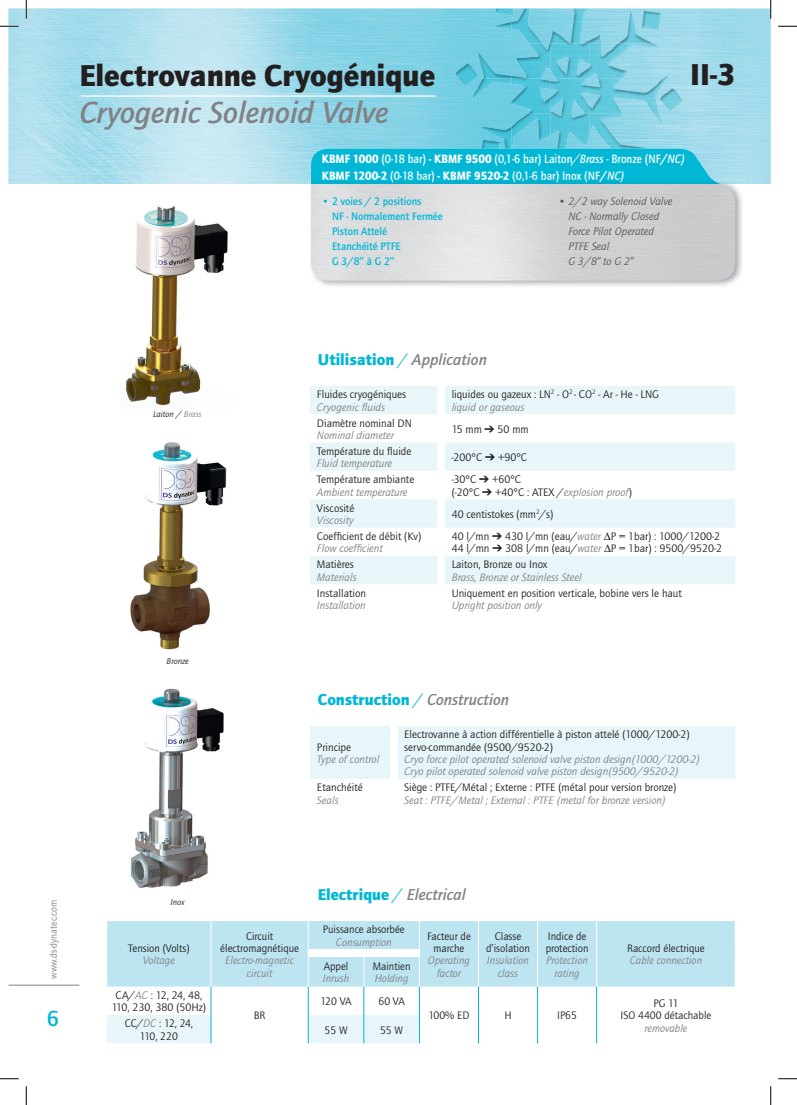
<style>
.page{position:relative;width:797px;height:1105px;background:#fff}
.page>*{position:absolute;margin:0;border:0;box-sizing:border-box;transform-origin:0 0}
.t1{font:900 31.25px "Quay Itc T";color:#231f20}
.t2{font:italic 700 31.25px "Quay Itc T";color:#808285}
.t3{font:700 22.5px "Quay Itc T";color:#00b7d6}
.t4{font:900 16.25px "Quay Itc T";color:#00b7d6}
.t5{font:700 12.5px/16.2px "Quay Itc T";color:#fff;scale:.9 1}
.t6{font:11.25px/12.4px "Quay Itc T";color:#231f20}
.t7{font:italic 11.25px/12.4px "Quay Itc T";color:#808285;text-align:center}
.t8{font:700 11.25px/15px "Quay Itc T";color:#00b7d6}
.t9{font:italic 11.25px/15px "Quay Itc T";color:#57585a}
.t10{font:11.25px/12.4px "Quay Itc T";letter-spacing:-.06em;color:#231f20;text-align:center}
.t11{font:10px "Quay Itc T";color:#808285}
.t12{font:italic 8.75px "Quay Itc T";color:#231f20}
.s1{font-weight:900}
.s2{font-style:italic}
.s3{color:#808285}
.s4{font-weight:400}
.s5{font-weight:700;font-style:italic;color:#808285}
.s6{font-style:italic;color:#808285}
</style>
<div class="page">
<img style="left:9px;top:9px;width:761px;height:175px">
<img style="left:660px;top:88px;width:23px;height:23px;border-radius:11px">
<img style="left:455px;top:63px;width:23px;height:23px;border-radius:11px">
<img style="left:495px;top:9px;width:16px;height:7px">
<img style="left:641px;top:11px;width:20px;height:19px;border-radius:2px">
<img style="left:494px;top:22px;width:17px;height:7px">
<img style="left:511px;top:9px;width:118px;height:35px">
<img style="left:628px;top:11px;width:25px;height:33px">
<img style="left:478px;top:52px;width:33px;height:27px">
<img style="left:511px;top:44px;width:157px;height:35px">
<img style="left:472px;top:79px;width:39px;height:25px">
<img style="left:511px;top:79px;width:155px;height:35px">
<img style="left:480px;top:127px;width:31px;height:22px">
<img style="left:511px;top:114px;width:151px;height:35px">
<hr style="left:9px;top:985px;width:70px;height:1px;background:#808285">
<img style="left:126px;top:205px;width:102px;height:201px">
<img style="left:130px;top:442px;width:97px;height:208px">
<img style="left:130px;top:688px;width:94px;height:200px">
<svg style="left:310px;top:386px;width:425px;height:198px;fill:#e8f6f9"></svg>
<svg style="left:437px;top:386px;width:7px;height:198px"></svg>
<div style="left:310px;top:726px;width:425px;height:53px;background:#e8f6f9"></div>
<div style="left:390px;top:726px;width:7px;height:53px;background:#fff"></div>
<div style="left:107px;top:921px;width:628px;height:65px;background:#bde5f1"></div>
<div style="left:308px;top:949px;width:111px;height:7px;background:#fff"></div>
<svg style="left:211px;top:921px;width:1px;height:35px"></svg>
<hr style="left:211px;top:956px;width:1px;height:30px;background:#fff">
<svg style="left:478px;top:921px;width:1px;height:35px"></svg>
<svg style="left:537px;top:921px;width:1px;height:35px"></svg>
<svg style="left:596px;top:921px;width:1px;height:35px"></svg>
<hr style="left:478px;top:956px;width:1px;height:30px;background:#fff">
<hr style="left:537px;top:956px;width:1px;height:30px;background:#fff">
<hr style="left:596px;top:956px;width:1px;height:30px;background:#fff">
<svg style="left:308px;top:921px;width:1px;height:28px"></svg>
<svg style="left:419px;top:921px;width:1px;height:35px"></svg>
<hr style="left:308px;top:956px;width:1px;height:30px;background:#fff">
<hr style="left:363px;top:956px;width:1px;height:30px;background:#fff">
<hr style="left:419px;top:956px;width:1px;height:30px;background:#fff">
<svg style="left:478px;top:986px;width:1px;height:57px"></svg>
<svg style="left:537px;top:986px;width:1px;height:57px"></svg>
<svg style="left:596px;top:986px;width:1px;height:57px"></svg>
<svg style="left:107px;top:986px;width:313px;height:57px"></svg>
<hr style="left:81px;top:95px;width:355px;height:2px;background:#fff">
<img style="left:308px;top:180px;width:436px;height:106px">
<svg style="left:311px;top:149px;width:409px;height:35px;background:#09b8d6"></svg>
<img style="left:311px;top:184px;width:424px;height:97px">
<svg style="left:0;top:25px;width:19px;height:2px"></svg>
<svg style="left:778px;top:25px;width:19px;height:2px"></svg>
<svg style="left:0;top:1078px;width:19px;height:1px"></svg>
<svg style="left:778px;top:1078px;width:19px;height:1px"></svg>
<svg style="left:25px;top:0;width:2px;height:19px"></svg>
<svg style="left:25px;top:1086px;width:2px;height:19px"></svg>
<svg style="left:770px;top:0;width:1px;height:19px"></svg>
<svg style="left:770px;top:1086px;width:1px;height:19px"></svg>
<h1 class="t1" style="left:79px;top:57px;width:357px">Electrovanne Cryogénique</h1>
<h1 class="t2" style="left:79px;top:95px;width:310px">Cryogenic Solenoid Valve</h1>
<p class="t5" style="left:322px;top:151px;width:405px"><span class="s1">KBMF 1000</span> (0-18 bar) <span class="s1">- KBMF 9500</span> (0,1-6 bar) Laiton<span class="s2">/Brass -</span> Bronze (NF<span class="s1">/</span><span class="s2">NC)<br></span><span class="s1">KBMF 1200-2</span> (0-18 bar) <span class="s1">- KBMF 9520-2</span> (0,1-6 bar) Inox (NF</p>
<p class="t8" style="left:332px;top:194px;width:112px;text-indent:-10px">• 2 voies / 2 positions<br>NF - Normalement Fermée<br>Piston Attelé<br>Etanchéité PTFE<br>G 3/8’’ à G 2’’</p>
<p class="t9" style="left:568px;top:194px;width:106px;text-indent:-10px">• 2/2 way Solenoid Valve<br>NC - Normally Closed<br>Force Pilot Operated<br>PTFE Seal<br>G 3/8’’ to G 2’’</p>
<h1 class="t1" style="left:690px;top:56px;width:47px">II-3</h1>
<p class="t11" style="left:48px;top:979px;width:81px;rotate:-90deg">www.ds-dynatec.com</p>
<h2 class="t3" style="left:47px;top:1005px;width:14px">6</h2>
<p class="t12" style="left:153px;top:409px;width:50px">Laiton / <span class="s3">Brass</span></p>
<p class="t12" style="left:167px;top:656px;width:24px">Bronze</p>
<h3 class="t4" style="left:318px;top:350px;width:171px">Utilisation <span class="s4">/</span> <span class="s5">Application</span></h3>
<p class="t6" style="left:317px;top:388px;width:91px">Fluides cryogéniques</p>
<p class="t7" style="left:317px;top:401px;width:70px">Cryogenic fluids</p>
<p class="t6" style="left:451px;top:388px;width:209px">liquides ou gazeux : LN<sup>2</sup> - O<sup>2</sup> - CO<sup>2</sup> - Ar - He - LNG <span class="s6">liquid or gaseous</span></p>
<p class="t6" style="left:317px;top:416px;width:96px">Diamètre nominal DN</p>
<p class="t7" style="left:317px;top:429px;width:79px">Nominal diameter</p>
<p class="t6" style="left:451px;top:423px;width:78px">15 mm ➔ 50 mm</p>
<p class="t6" style="left:317px;top:445px;width:96px">Température du fluide</p>
<p class="t7" style="left:317px;top:457px;width:77px">Fluid temperature</p>
<p class="t6" style="left:451px;top:451px;width:77px">-200°C ➔ +90°C</p>
<p class="t6" style="left:317px;top:473px;width:99px">Température ambiante</p>
<p class="t7" style="left:317px;top:486px;width:92px">Ambient temperature</p>
<p class="t6" style="left:451px;top:473px;width:182px">-30°C ➔ +60°C<br>(-20°C ➔ +40°C : ATEX /<span class="s6">explosion proof</span>)</p>
<p class="t6" style="left:317px;top:501px;width:39px">Viscosité</p>
<p class="t7" style="left:317px;top:514px;width:38px">Viscosity</p>
<p class="t6" style="left:451px;top:508px;width:103px">40 centistokes (mm<sup>2</sup>/s)</p>
<p class="t6" style="left:317px;top:530px;width:106px">Coefficient de débit (Kv)</p>
<p class="t7" style="left:317px;top:542px;width:67px">Flow coefficient</p>
<p class="t6" style="left:451px;top:530px;width:272px">40 l/mn ➔ 430 l/mn (eau/<span class="s6">water</span> ∆P = 1bar) : 1000/1200-2<br>44 l/mn ➔ 308 l/mn (eau/<span class="s6">water</span> ∆P = 1bar) : 9500/9520-2</p>
<p class="t6" style="left:317px;top:558px;width:38px">Matières</p>
<p class="t7" style="left:317px;top:571px;width:41px">Materials</p>
<p class="t6" style="left:451px;top:558px;width:97px">Laiton, Bronze ou Inox</p>
<p class="t7" style="left:451px;top:571px;width:131px">Brass, Bronze or Stainless Steel</p>
<p class="t6" style="left:317px;top:586px;width:51px">Installation</p>
<p class="t7" style="left:317px;top:599px;width:50px">Installation</p>
<p class="t6" style="left:451px;top:586px;width:232px">Uniquement en position verticale, bobine vers le haut</p>
<p class="t7" style="left:451px;top:599px;width:92px">Upright position only</p>
<h3 class="t4" style="left:318px;top:690px;width:193px">Construction <span class="s4">/</span> <span class="s5">Construction</span></h3>
<p class="t6" style="left:317px;top:741px;width:36px">Principe</p>
<p class="t7" style="left:317px;top:753px;width:64px">Type of control</p>
<p class="t6" style="left:404px;top:728px;width:287px">Electrovanne à action différentielle à piston attelé (1000/1200-2) servo-commandée (9500/9520-2)</p>
<p class="t7" style="left:404px;top:753px;width:297px;text-align:left">Cryo force pilot operated solenoid valve piston design(1000/1200-2)<br>Cryo pilot operated solenoid valve piston design(9500/9520-2)</p>
<p class="t6" style="left:317px;top:781px;width:47px">Etanchéité</p>
<p class="t7" style="left:317px;top:794px;width:23px">Seals</p>
<p class="t6" style="left:404px;top:781px;width:274px">Siège : PTFE/Métal ; Externe : PTFE (métal pour version bronze)</p>
<p class="t7" style="left:404px;top:794px;width:263px">Seat : PTFE/Metal ; External : PTFE (metal for bronze version)</p>
<p class="t12" style="left:171px;top:897px;width:16px">Inox</p>
<p class="t6" style="left:128px;top:942px;width:63px">Tension (Volts)</p>
<p class="t7" style="left:143px;top:954px;width:33px">Voltage</p>
<p class="t6" style="left:220px;top:929px;width:80px;text-align:center">Circuit électromagnétique</p>
<p class="t7" style="left:225px;top:954px;width:70px">Electro-magnetic circuit</p>
<h3 class="t4" style="left:318px;top:885px;width:150px">Electrique <span class="s4">/</span> <span class="s5">Electrical</span></h3>
<p class="t6" style="left:323px;top:923px;width:83px">Puissance absorbée</p>
<p class="t7" style="left:336px;top:936px;width:57px">Consumption</p>
<p class="t6" style="left:427px;top:929px;width:45px;text-align:center">Facteur de marche</p>
<p class="t7" style="left:428px;top:954px;width:43px">Operating factor</p>
<p class="t6" style="left:324px;top:960px;width:26px">Appel</p>
<p class="t7" style="left:323px;top:972px;width:28px">Inrush</p>
<p class="t6" style="left:373px;top:960px;width:39px">Maintien</p>
<p class="t7" style="left:375px;top:972px;width:35px">Holding</p>
<p class="t6" style="left:486px;top:929px;width:45px;text-align:center">Classe d’isolation</p>
<p class="t7" style="left:487px;top:954px;width:44px">Insulation class</p>
<p class="t6" style="left:545px;top:929px;width:44px">Indice de protection</p>
<p class="t7" style="left:546px;top:954px;width:43px">Protection rating</p>
<p class="t6" style="left:627px;top:942px;width:79px">Raccord électrique</p>
<p class="t7" style="left:629px;top:954px;width:74px">Cable connection</p>
<p class="t6" style="left:112px;top:989px;width:96px;text-align:center">CA/<span class="s6">AC</span> : 12, 24, 48,<br>110, 230, 380 (50Hz)</p>
<p class="t6" style="left:320px;top:995px;width:33px">120 VA</p>
<p class="t6" style="left:378px;top:995px;width:28px">60 VA</p>
<p class="t6" style="left:254px;top:1009px;width:13px">BR</p>
<p class="t10" style="left:125px;top:1017px;width:70px">CC/<span class="s6">DC</span> : 12, 24,<br>110, 220</p>
<p class="t6" style="left:324px;top:1023px;width:25px">55 W</p>
<p class="t6" style="left:380px;top:1023px;width:25px">55 W</p>
<p class="t6" style="left:428px;top:1009px;width:43px">100% ED</p>
<p class="t6" style="left:504px;top:1009px;width:9px">H</p>
<p class="t6" style="left:557px;top:1009px;width:21px">IP65</p>
<p class="t6" style="left:620px;top:997px;width:92px;text-align:center">PG 11<br>ISO 4400 détachable</p>
<p class="t7" style="left:644px;top:1022px;width:44px">removable</p>
</div>
